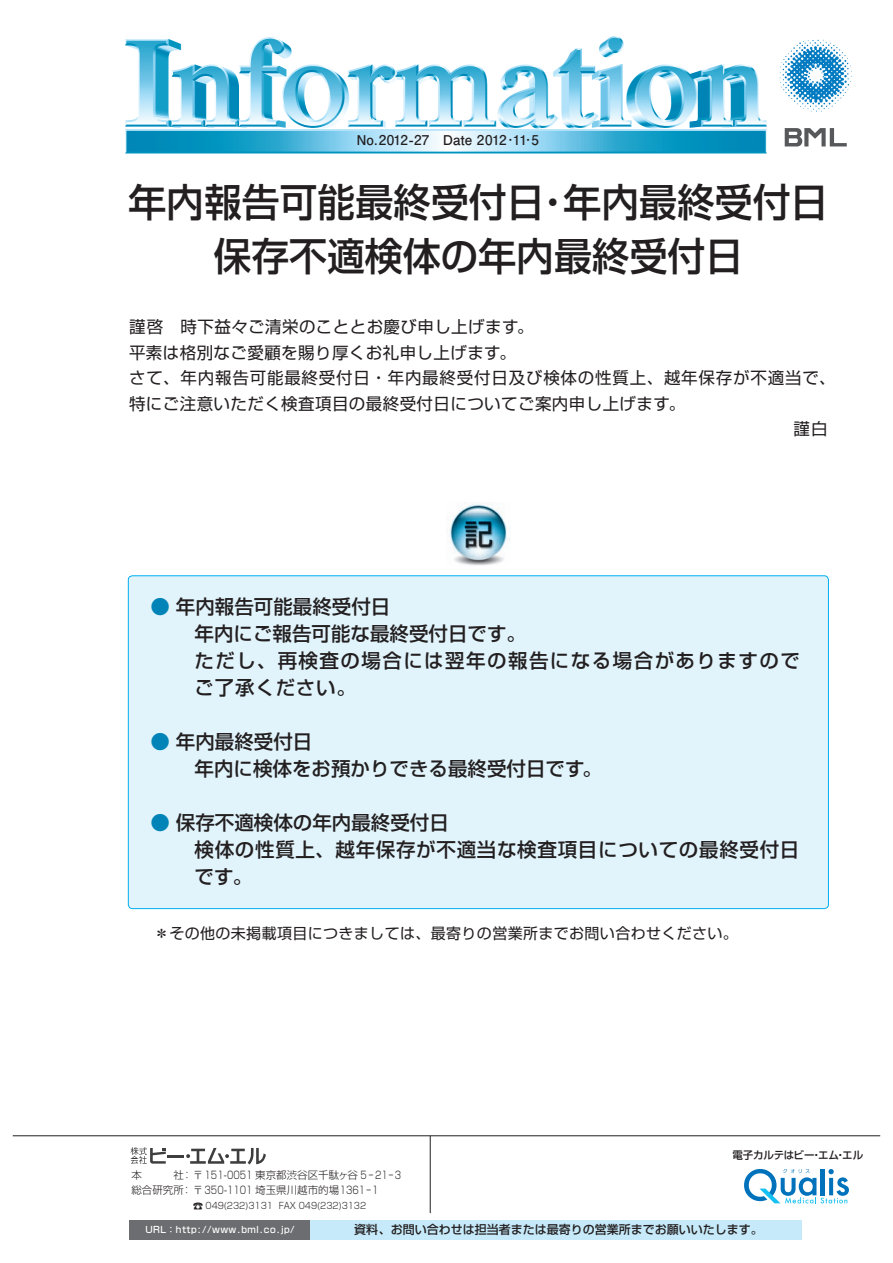
<style>
.page{position:relative;width:893px;height:1263px;background:#fff}
.page>*{position:absolute;margin:0;border:0;box-sizing:border-box;transform-origin:0 0}
.t1{font:500 39px/54px "Shin Go";color:#231f20;text-align:center}
.t2{font:500 19.5px/27px "Shin Go Pro";letter-spacing:.04em;color:#231f20}
.t3{font:500 19.5px/27px "Shin Go Pro";letter-spacing:.035em;color:#231f20}
.t4{font:500 19.5px/27px "Shin Go Pro";color:#231f20}
.t5{font:16.5px "Shin Go Pro";letter-spacing:.025em;color:#231f20}
.t6{font:16.5px "Shin Go Pro";letter-spacing:.05em;color:#231f20}
.t7{font:15px "Shin Go Pro";letter-spacing:.025em;color:#231f20}
.t8{font:700 13.5px "Futo Go B101 Pro";color:#231f20}
.t9{font:500 12px "Shin Go";color:#231f20}
.t10{font:300 10.5px/15px "Shin Go Pro";color:#231f20}
.t11{font:500 10.5px "Shin Go Pro";letter-spacing:-.025em;color:#231f20}
.t12{font:300 9px "Shin Go Pro";color:#231f20;scale:.9 1}
.t13{font:500 9px "Shin Go";letter-spacing:.05em;color:#fff}
.s1{color:#0083b6}
.s2{font-size:10.5px}
</style>
<div class="page">
<img style="left:125px;top:36px;width:642px;height:118px">
<svg style="left:780px;top:40px;width:72px;height:72px"></svg>
<svg style="left:784px;top:128px;width:63px;height:19px"></svg>
<svg style="left:785px;top:128px;width:62px;height:18px"></svg>
<div style="left:128px;top:576px;width:700px;height:333px;background:#e1f4fc;border-radius:4px"></div>
<img style="left:449px;top:503px;width:58px;height:63px">
<div style="left:310px;top:1220px;width:491px;height:19px;background:#c6eafa"></div>
<div style="left:130px;top:1220px;width:180px;height:19px;background:#6c6d70"></div>
<hr style="left:430px;top:1136px;width:1px;height:77px;background:#231f20">
<svg style="left:744px;top:1169px;width:105px;height:34px"></svg>
<hr style="left:13px;top:1135px;width:867px;height:1px;background:#231f20">
<svg style="left:131px;top:1147px;width:135px;height:17px"></svg>
<p class="t8" style="left:356px;top:129px;width:184px">No.2012-27　Date 2012･11･5</p>
<h1 class="t1" style="left:128px;top:174px;width:701px">年内報告可能最終受付日･年内最終受付日保存不適検体の年内最終受付日</h1>
<p class="t5" style="left:129px;top:313px;width:406px">謹啓　時下益々ご清栄のこととお慶び申し上げます。</p>
<p class="t5" style="left:129px;top:339px;width:388px">平素は格別なご愛顧を賜り厚くお礼申し上げます。</p>
<p class="t6" style="left:129px;top:364px;width:708px">さて、年内報告可能最終受付日・年内最終受付日及び検体の性質上、越年保存が不適当で、</p>
<p class="t5" style="left:129px;top:390px;width:558px">特にご注意いただく検査項目の最終受付日についてご案内申し上げます。</p>
<p class="t5" style="left:793px;top:415px;width:36px">謹白</p>
<p class="t2" style="left:195px;top:590px;width:607px;text-indent:-44px"><span class="s1">●</span> 年内報告可能最終受付日<br>年内にご報告可能な最終受付日です。<br>ただし、再検査の場合には翌年の報告になる場合がありますのでご了承ください。</p>
<p class="t4" style="left:195px;top:725px;width:409px;text-indent:-44px"><span class="s1">●</span> 年内最終受付日<br>年内に検体をお預かりできる最終受付日です。</p>
<p class="t3" style="left:195px;top:806px;width:606px;text-indent:-44px"><span class="s1">●</span> 保存不適検体の年内最終受付日<br>検体の性質上、越年保存が不適当な検査項目についての最終受付日です。</p>
<p class="t7" style="left:154px;top:921px;width:585px">＊その他の未掲載項目につきましては、最寄りの営業所までお問い合わせください。</p>
<p class="t10" style="left:131px;top:1166px;width:271px">本 　　 社： 〒151-0051 東京都渋谷区千駄ヶ谷 5 ｰ 21ｰ3総合研究所： 〒350-1101 埼玉県川越市的場1361ｰ1</p>
<p class="t12" style="left:193px;top:1198px;width:194px"><span class="s2">☎</span> 049(232)3131　FAX 049(232)3132</p>
<p class="t11" style="left:732px;top:1146px;width:132px">電子カルテはビー・エム・エル</p>
<p class="t13" style="left:145px;top:1224px;width:151px">URL：http: //www.bml.co.jp/</p>
<p class="t9" style="left:354px;top:1222px;width:410px">資料、お問い合わせは担当者または最寄りの営業所までお願いいたします。</p>
</div>
